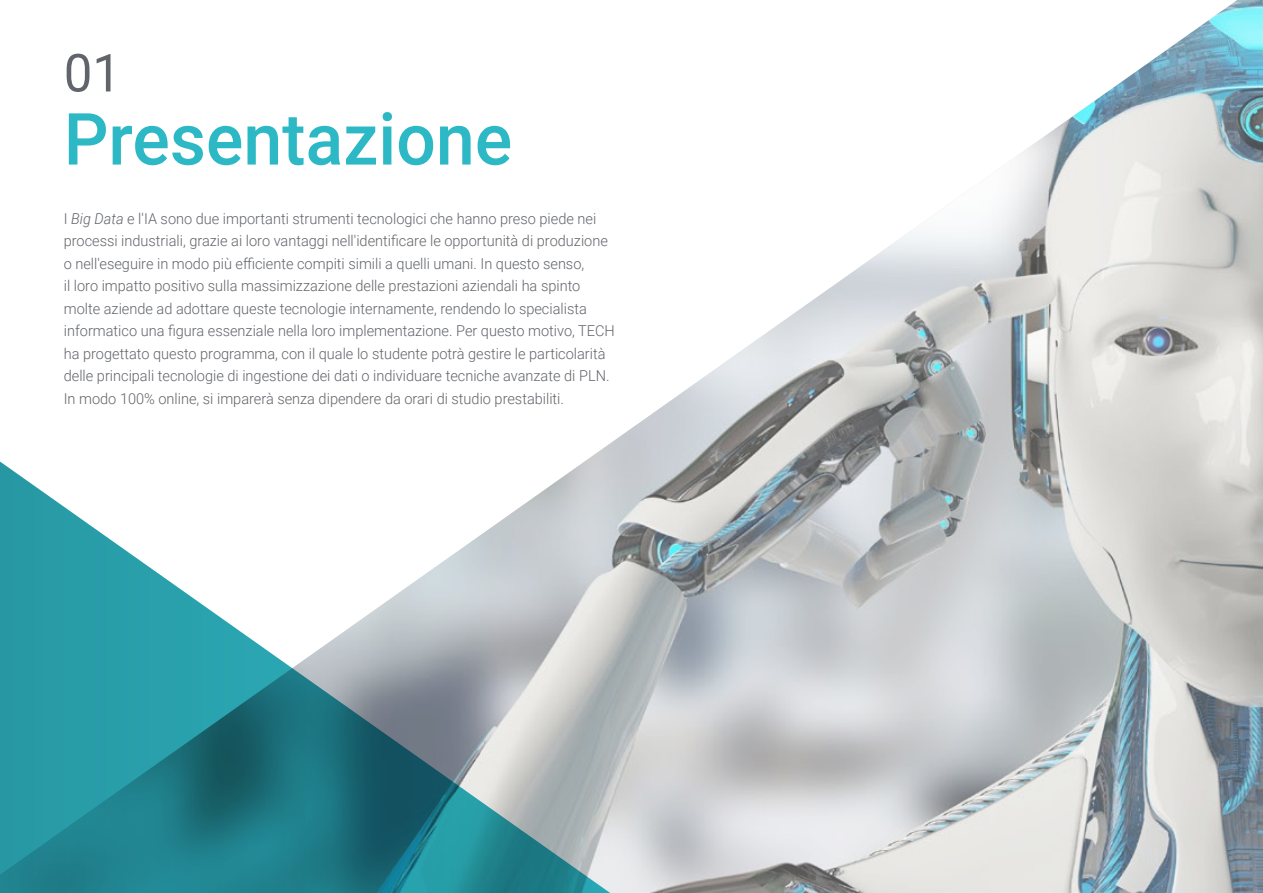
<style>
.page{position:relative;width:1263px;height:893px;background:#fff}
.page>*{position:absolute;margin:0;border:0;box-sizing:border-box;transform-origin:0 0}
.t1{font:500 72px "Roboto";color:#2db8c5}
.t2{font:52.5px "Roboto";color:#61646a}
.t3{font:300 15px/22.5px "Roboto";color:#61646a}
.s1{font-style:italic}
</style>
<div class="page">
<img style="left:607px;top:0;width:656px;height:893px">
<svg style="left:0;top:446px;width:640px;height:447px"></svg>
<h2 class="t2" style="left:64px;top:36px;width:59px">01</h2>
<h1 class="t1" style="left:64px;top:89px;width:450px">Presentazione</h1>
<p class="t3" style="left:64px;top:207px;width:553px">I <span class="s1">Big Data</span> e l'IA sono due importanti strumenti tecnologici che hanno preso piede nei processi industriali, grazie ai loro vantaggi nell'identificare le opportunità di produzione o nell'eseguire in modo più efficiente compiti simili a quelli umani. In questo senso,<br>il loro impatto positivo sulla massimizzazione delle prestazioni aziendali ha spinto molte aziende ad adottare queste tecnologie internamente, rendendo lo specialista informatico una figura essenziale nella loro implementazione. Per questo motivo, TECH ha progettato questo programma, con il quale lo studente potrà gestire le particolarità delle principali tecnologie di ingestione dei dati o individuare tecniche avanzate di PLN.<br>In modo 100% online, si imparerà senza dipendere da orari di studio prestabiliti.</p>
</div>
